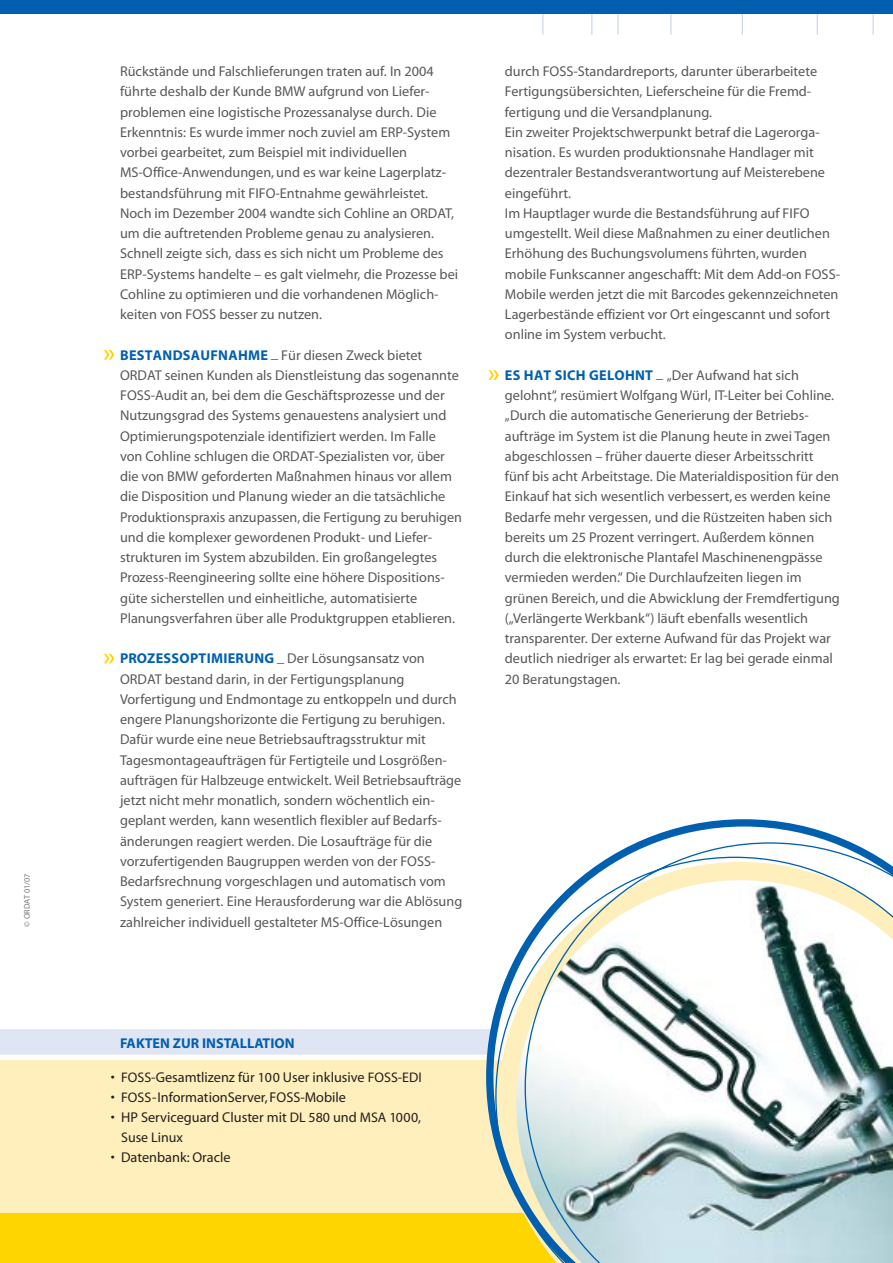
<style>
.page{position:relative;width:893px;height:1263px;background:#fff}
.page>*{position:absolute;margin:0;border:0;box-sizing:border-box;transform-origin:0 0}
.t1{font:14.25px/20.2px "Myriad";color:#57585b}
.t2{font:14.25px "Myriad";color:#231f1f}
.t3{font:700 14.25px "Myriad";color:#0060af}
.t4{font:13.95px "Myriad";color:#231f1f}
.t5{font:8.25px "Myriad";color:#77787c}
.s1{font-weight:700;color:#0060af}
.s2{font-size:13.95px}
</style>
<div class="page">
<div style="left:0;top:1060px;width:893px;height:203px;background:#ffefbd"></div>
<div style="left:0;top:1029px;width:486px;height:25px;background:#e0e5f3"></div>
<div style="left:0;top:1213px;width:893px;height:50px;background:#ffd500"></div>
<svg style="left:104px;top:350px;width:10px;height:10px"></svg>
<svg style="left:486px;top:819px;width:407px;height:444px"></svg>
<svg style="left:104px;top:654px;width:10px;height:9px"></svg>
<svg style="left:489px;top:370px;width:10px;height:10px"></svg>
<svg style="left:670px;top:14px;width:1px;height:21px"></svg>
<svg style="left:742px;top:14px;width:1px;height:21px"></svg>
<svg style="left:817px;top:14px;width:1px;height:21px"></svg>
<svg style="left:873px;top:14px;width:1px;height:21px"></svg>
<svg style="left:617px;top:14px;width:1px;height:21px"></svg>
<svg style="left:591px;top:14px;width:1px;height:21px"></svg>
<svg style="left:542px;top:14px;width:1px;height:21px"></svg>
<div style="left:0;top:0;width:893px;height:14px;background:#0060af"></div>
<p class="t5" style="left:24px;top:927px;width:55px;rotate:-90deg">© ORDAT 01/07</p>
<p class="t1" style="left:120px;top:62px;width:340px">Rückstände und Falschlieferungen traten auf. In 2004 führte deshalb der Kunde BMW aufgrund von Liefer&shy;problemen eine logistische Prozessanalyse durch. Die Erkenntnis: Es wurde immer noch zuviel am ERP-System vorbei gearbeitet, zum Beispiel mit individuellen MS-Office-Anwendungen, und es war keine Lagerplatz&shy;bestandsführung mit FIFO-Entnahme gewährleistet.<br>Noch im Dezember 2004 wandte sich Cohline an ORDAT, um die auftretenden Probleme genau zu analysieren.<br>Schnell zeigte sich, dass es sich nicht um Probleme des ERP-Systems handelte – es galt vielmehr, die Prozesse bei Cohline zu optimieren und die vorhandenen Möglich&shy;keiten von FOSS besser zu nutzen.</p>
<p class="t1" style="left:120px;top:346px;width:343px"><span class="s1">BESTANDSAUFNAHME _</span> Für diesen Zweck bietet ORDAT seinen Kunden als Dienstleistung das sogenannte FOSS-Audit an, bei dem die Geschäftsprozesse und der Nutzungsgrad des Systems genauestens analysiert und Optimierungspotenziale identifiziert werden. Im Falle<br>von Cohline schlugen die ORDAT-Spezialisten vor, über die von BMW geforderten Maßnahmen hinaus vor allem die Disposition und Planung wieder an die tatsächliche Produktionspraxis anzupassen, die Fertigung zu beruhigen und die komplexer gewordenen Produkt- und Liefer&shy;strukturen im System abzubilden. Ein großangelegtes Prozess-Reengineering sollte eine höhere Dispositions&shy;güte sicherstellen und einheitliche, automatisierte Planungsverfahren über alle Produktgruppen etablieren.</p>
<p class="t1" style="left:120px;top:650px;width:344px"><span class="s1">PROZESSOPTIMIERUNG _</span> Der Lösungsansatz von ORDAT bestand darin, in der Fertigungsplanung Vorfertigung und Endmontage zu entkoppeln und durch engere Planungshorizonte die Fertigung zu beruhigen.<br>Dafür wurde eine neue Betriebsauftragsstruktur mit Tagesmontageaufträgen für Fertigteile und Losgrößen&shy;aufträgen für Halbzeuge entwickelt. Weil Betriebsaufträge jetzt nicht mehr monatlich, sondern wöchentlich ein&shy;geplant werden, kann wesentlich flexibler auf Bedarfs&shy;änderungen reagiert werden. Die Losaufträge für die vorzufertigenden Baugruppen werden von der FOSS-Bedarfsrechnung vorgeschlagen und automatisch vom System generiert. Eine Herausforderung war die Ablösung zahlreicher individuell gestalteter MS-Office-Lösungen</p>
<p class="t3" style="left:120px;top:1038px;width:176px">FAKTEN ZUR INSTALLATION</p>
<p class="t2" style="left:111px;top:1071px;width:312px">• <span class="s2">FOSS</span>-Gesamtlizenz für <span class="s2">100</span> User inklusive <span class="s2">FOSS</span>-<span class="s2">EDI</span></p>
<p class="t2" style="left:111px;top:1092px;width:237px">• <span class="s2">FOSS</span>-InformationServer, FOSS-Mobile</p>
<p class="t2" style="left:111px;top:1112px;width:312px">• HP Serviceguard Cluster mit <span class="s2">DL 580</span> und <span class="s2">MSA 1000,</span></p>
<p class="t4" style="left:121px;top:1132px;width:63px">Suse Linux</p>
<p class="t2" style="left:111px;top:1152px;width:121px">• Datenbank: Oracle</p>
<p class="t1" style="left:505px;top:62px;width:337px">durch FOSS-Standardreports, darunter überarbeitete Fertigungsübersichten, Lieferscheine für die Fremd&shy;fertigung und die Versandplanung.<br>Ein zweiter Projektschwerpunkt betraf die Lagerorga&shy;nisation. Es wurden produktionsnahe Handlager mit dezentraler Bestandsverantwortung auf Meisterebene eingeführt.<br>Im Hauptlager wurde die Bestandsführung auf FIFO umgestellt. Weil diese Maßnahmen zu einer deutlichen Erhöhung des Buchungsvolumens führten, wurden mobile Funkscanner angeschafft: Mit dem Add-on FOSS-Mobile werden jetzt die mit Barcodes gekennzeichneten Lagerbestände effizient vor Ort eingescannt und sofort online im System verbucht.</p>
<p class="t1" style="left:505px;top:366px;width:336px"><span class="s1">ES HAT SICH GELOHNT _</span> „Der Aufwand hat sich gelohnt“, resümiert Wolfgang Würl, IT-Leiter bei Cohline. „Durch die automatische Generierung der Betriebs&shy;aufträge im System ist die Planung heute in zwei Tagen abgeschlossen – früher dauerte dieser Arbeitsschritt fünf bis acht Arbeitstage. Die Materialdisposition für den Einkauf hat sich wesentlich verbessert, es werden keine Bedarfe mehr vergessen, und die Rüstzeiten haben sich bereits um 25 Prozent verringert. Außerdem können durch die elektronische Plantafel Maschinenengpässe vermieden werden.“ Die Durchlaufzeiten liegen im grünen Bereich, und die Abwicklung der Fremdfertigung („Verlängerte Werkbank“) läuft ebenfalls wesentlich transparenter. Der externe Aufwand für das Projekt war deutlich niedriger als erwartet: Er lag bei gerade einmal 20 Beratungstagen.</p>
</div>
